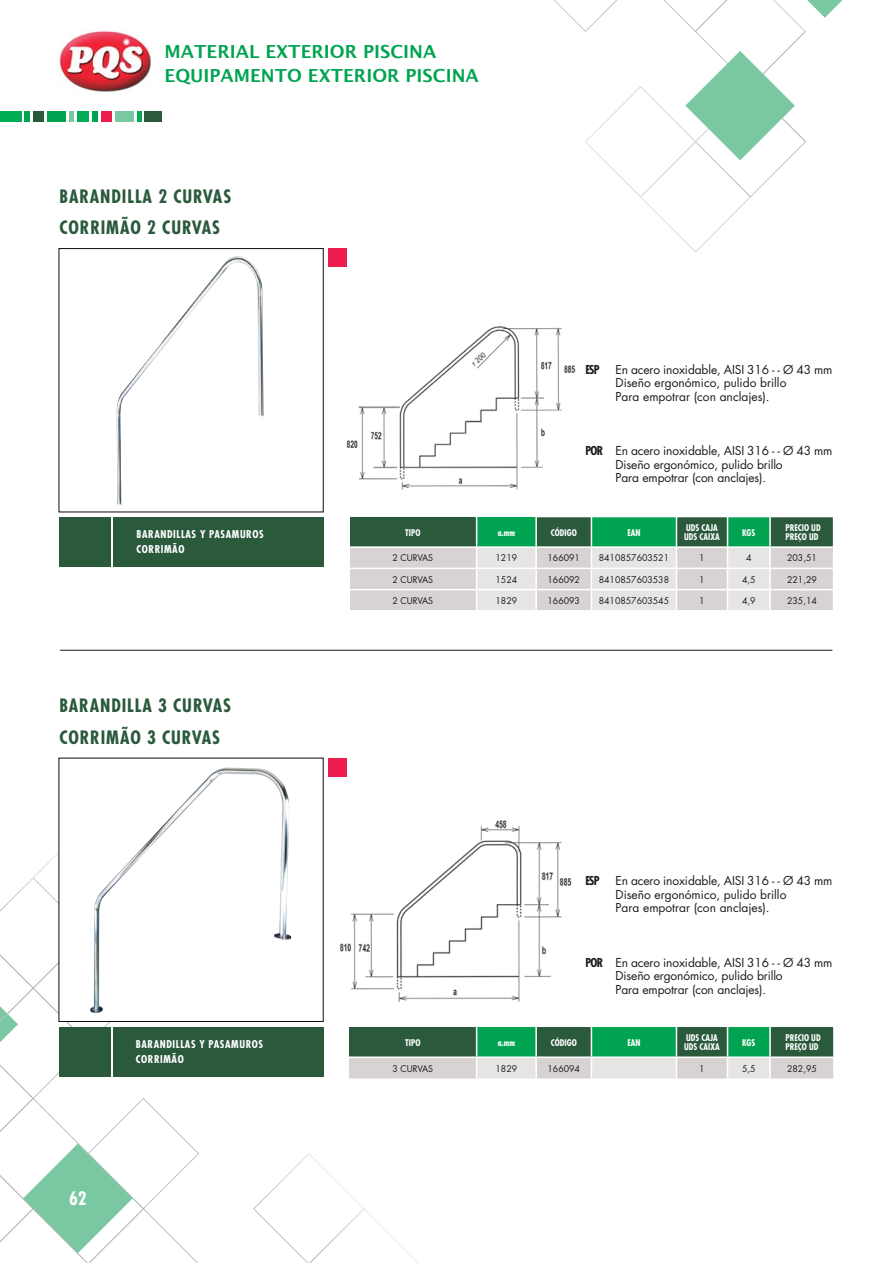
<style>
.page{position:relative;width:893px;height:1263px;background:#fff}
.page>*{position:absolute;margin:0;border:0;box-sizing:border-box;transform-origin:0 0}
.t1{font:700 condensed 18px/31.5px "Futura Std";letter-spacing:.05em;color:#2a593c}
.t2{font:700 18px/24px "Lucida Grande";color:#00a450}
.t3{font:700 condensed 18px "Futura Std";color:#fff}
.t4{font:12px/13.5px "Futura Std";letter-spacing:-.01em;color:#1c1a20}
.t5{font:700 condensed 12px "Futura Std";letter-spacing:-.06em;color:#1c1a20}
.t6{font:700 condensed 10.5px/15.3px "Futura Std";letter-spacing:.055em;color:#fff}
.t7{font:9px "Futura Std";color:#1c1a20}
.t8{font:700 condensed 9px/9px "Futura Std";color:#fff}
</style>
<div class="page">
<svg style="left:554px;top:0;width:289px;height:253px"></svg>
<div style="left:328px;top:248px;width:19px;height:19px;background:#ee1d4f"></div>
<div style="left:328px;top:758px;width:19px;height:18px;background:#ee1d4f"></div>
<img style="left:59px;top:31px;width:92px;height:61px">
<hr style="left:60px;top:650px;width:772px;height:1px;background:#1c1a20">
<div style="left:0;top:111px;width:22px;height:10px;background:#00ac54"></div>
<div style="left:25px;top:111px;width:5px;height:10px;background:#00a450"></div>
<div style="left:33px;top:111px;width:10px;height:10px;background:#2a593c"></div>
<div style="left:47px;top:111px;width:19px;height:10px;background:#00a450"></div>
<div style="left:69px;top:111px;width:5px;height:10px;background:#7ac8a1"></div>
<div style="left:77px;top:111px;width:12px;height:10px;background:#00ac54"></div>
<div style="left:92px;top:111px;width:6px;height:10px;background:#00a450"></div>
<div style="left:101px;top:111px;width:10px;height:10px;background:#ee1d4f"></div>
<div style="left:115px;top:111px;width:19px;height:10px;background:#7ac8a1"></div>
<hr style="left:137px;top:111px;width:4px;height:10px;background:#00ac54">
<div style="left:145px;top:111px;width:17px;height:10px;background:#2a593c"></div>
<svg style="left:253px;top:1153px;width:165px;height:110px"></svg>
<svg style="left:0;top:822px;width:199px;height:441px"></svg>
<div style="left:59px;top:758px;width:264px;height:264px;background:#fff"></div>
<img style="left:90px;top:768px;width:202px;height:245px">
<div style="left:113px;top:1027px;width:210px;height:50px;background:#2a593c"></div>
<div style="left:59px;top:1027px;width:52px;height:50px;background:#2a593c"></div>
<img style="left:116px;top:256px;width:149px;height:249px">
<svg style="left:350px;top:517px;width:483px;height:93px;background:#a2bdad"></svg>
<hr style="left:350px;top:589px;width:127px;height:1px;background:#fff">
<svg style="left:349px;top:1027px;width:485px;height:52px;background:#72a488"></svg>
<div style="left:114px;top:517px;width:210px;height:50px;background:#2a593c"></div>
<div style="left:59px;top:517px;width:52px;height:50px;background:#2a593c"></div>
<img style="left:346px;top:326px;width:230px;height:164px">
<img style="left:339px;top:820px;width:233px;height:182px">
<h1 class="t2" style="left:164px;top:39px;width:316px">MATERIAL EXTERIOR PISCINA<br>EQUIPAMENTO EXTERIOR PISCINA</h1>
<h1 class="t1" style="left:59px;top:181px;width:173px">BARANDILLA 2 CURVAS<br>CORRIMÃO 2 CURVAS</h1>
<p class="t6" style="left:137px;top:526px;width:129px">BARANDILLAS Y PASAMUROS<br>CORRIMÃO</p>
<h1 class="t1" style="left:59px;top:691px;width:173px">BARANDILLA 3 CURVAS<br>CORRIMÃO 3 CURVAS</h1>
<p class="t6" style="left:136px;top:1037px;width:129px">BARANDILLAS Y PASAMUROS<br>CORRIMÃO</p>
<h1 class="t3" style="left:69px;top:1188px;width:19px">62</h1>
<p class="t5" style="left:585px;top:363px;width:16px">ESP</p>
<p class="t4" style="left:615px;top:364px;width:218px">En acero inoxidable, AISI 316 - - Ø 43 mm<br>Diseño ergonómico, pulido brillo<br>Para empotrar (con anclajes).</p>
<p class="t5" style="left:585px;top:444px;width:19px">POR</p>
<p class="t4" style="left:615px;top:445px;width:218px">En acero inoxidable, AISI 316 - - Ø 43 mm<br>Diseño ergonómico, pulido brillo<br>Para empotrar (con anclajes).</p>
<p class="t8" style="left:405px;top:528px;width:17px">TIPO</p>
<p class="t8" style="left:498px;top:528px;width:19px">a.mm</p>
<p class="t8" style="left:551px;top:528px;width:28px">CÓDIGO</p>
<p class="t8" style="left:627px;top:528px;width:15px">EAN</p>
<p class="t8" style="left:684px;top:524px;width:37px">UDS CAJA<br>UDS CAIXA</p>
<p class="t8" style="left:742px;top:528px;width:15px">KGS</p>
<p class="t8" style="left:785px;top:524px;width:37px">PRECIO UD<br>PREÇO UD</p>
<p class="t7" style="left:392px;top:554px;width:42px">2 CURVAS</p>
<p class="t7" style="left:495px;top:554px;width:23px">1219</p>
<p class="t7" style="left:547px;top:554px;width:34px">166091</p>
<p class="t7" style="left:599px;top:554px;width:72px">8410857603521</p>
<p class="t7" style="left:699px;top:554px;width:7px">1</p>
<p class="t7" style="left:746px;top:554px;width:7px">4</p>
<p class="t7" style="left:787px;top:554px;width:31px">203,51</p>
<p class="t7" style="left:392px;top:575px;width:42px">2 CURVAS</p>
<p class="t7" style="left:495px;top:575px;width:23px">1524</p>
<p class="t7" style="left:547px;top:575px;width:34px">166092</p>
<p class="t7" style="left:599px;top:575px;width:72px">8410857603538</p>
<p class="t7" style="left:699px;top:575px;width:7px">1</p>
<p class="t7" style="left:742px;top:575px;width:15px">4,5</p>
<p class="t7" style="left:787px;top:575px;width:31px">221,29</p>
<p class="t7" style="left:392px;top:596px;width:42px">2 CURVAS</p>
<p class="t7" style="left:495px;top:596px;width:23px">1829</p>
<p class="t7" style="left:547px;top:596px;width:34px">166093</p>
<p class="t7" style="left:599px;top:596px;width:72px">8410857603545</p>
<p class="t7" style="left:699px;top:596px;width:7px">1</p>
<p class="t7" style="left:742px;top:596px;width:15px">4,9</p>
<p class="t7" style="left:787px;top:596px;width:31px">235,14</p>
<p class="t5" style="left:585px;top:874px;width:16px">ESP</p>
<p class="t4" style="left:615px;top:875px;width:218px">En acero inoxidable, AISI 316 - - Ø 43 mm<br>Diseño ergonómico, pulido brillo<br>Para empotrar (con anclajes).</p>
<p class="t5" style="left:585px;top:956px;width:19px">POR</p>
<p class="t4" style="left:615px;top:956px;width:218px">En acero inoxidable, AISI 316 - - Ø 43 mm<br>Diseño ergonómico, pulido brillo<br>Para empotrar (con anclajes).</p>
<p class="t8" style="left:405px;top:1038px;width:17px">TIPO</p>
<p class="t8" style="left:498px;top:1038px;width:19px">a.mm</p>
<p class="t8" style="left:551px;top:1038px;width:28px">CÓDIGO</p>
<p class="t8" style="left:627px;top:1038px;width:15px">EAN</p>
<p class="t8" style="left:684px;top:1034px;width:37px">UDS CAJA<br>UDS CAIXA</p>
<p class="t8" style="left:742px;top:1038px;width:15px">KGS</p>
<p class="t8" style="left:785px;top:1034px;width:37px">PRECIO UD<br>PREÇO UD</p>
<p class="t7" style="left:392px;top:1064px;width:42px">3 CURVAS</p>
<p class="t7" style="left:495px;top:1064px;width:23px">1829</p>
<p class="t7" style="left:547px;top:1064px;width:34px">166094</p>
<p class="t7" style="left:699px;top:1064px;width:7px">1</p>
<p class="t7" style="left:742px;top:1064px;width:15px">5,5</p>
<p class="t7" style="left:787px;top:1064px;width:31px">282,95</p>
</div>
